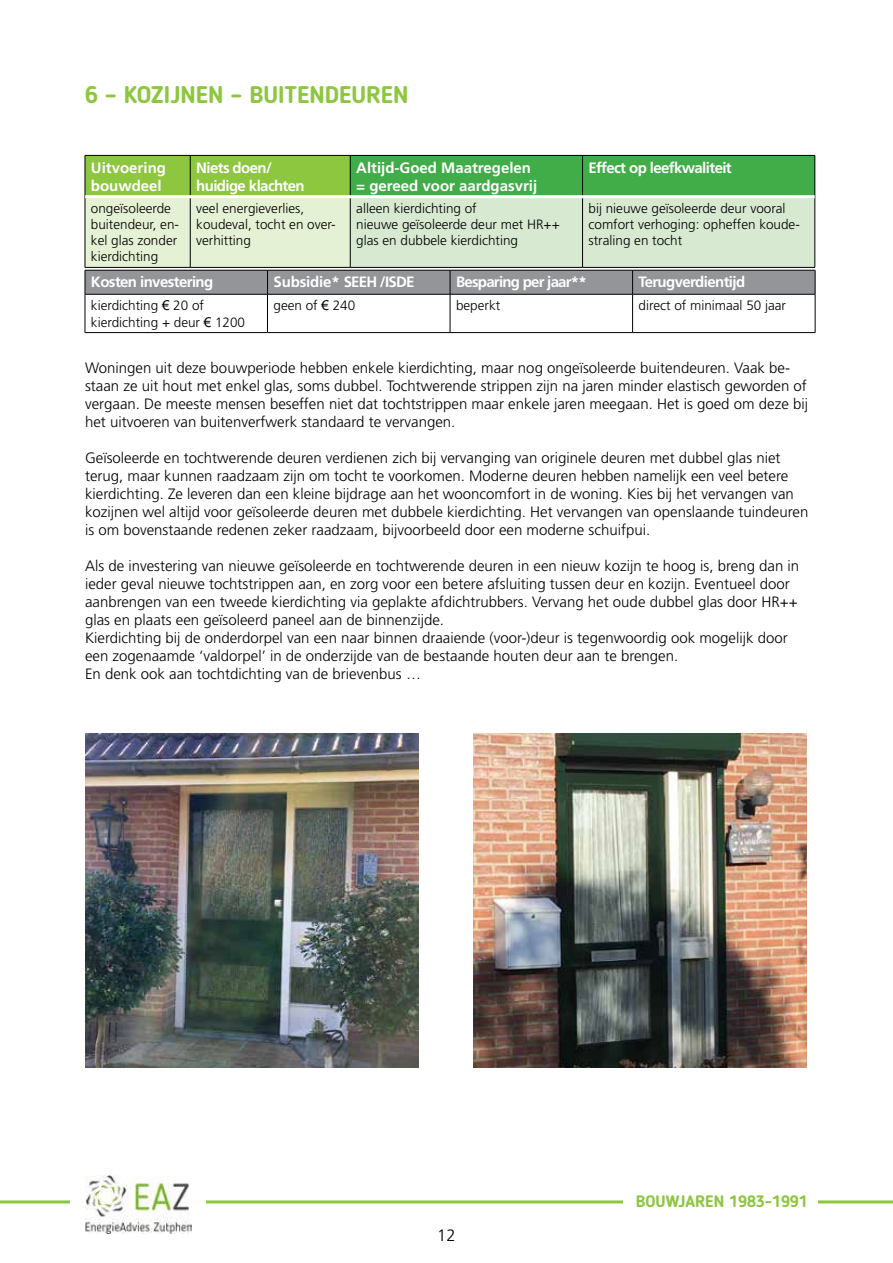
<style>
.page{position:relative;width:893px;height:1263px;background:#fff}
.page>*{position:absolute;margin:0;border:0;box-sizing:border-box;transform-origin:0 0}
.t1{font:700 24px "Blogger Sans";color:#8dc63f}
.t2{font:700 16.5px "Blogger Sans";color:#8dc63f}
.t3{font:300 16.5px "Frutiger";color:#000}
.t4{font:300 15px/18px "Frutiger";color:#000}
.t5{font:700 15px/18px "Frutiger";letter-spacing:-.04em;color:#fff}
.t6{font:700 15px/18px "Frutiger";color:#fff}
.t7{font:700 15px "Frutiger";letter-spacing:-.01em;color:#fff}
.t8{font:300 13.5px/16.2px "Frutiger";color:#000}
.s1{font-family:"Arial";font-weight:400}
</style>
<div class="page">
<hr style="left:0;top:1200px;width:893px;height:3px;background:#8dc63f">
<div style="left:70px;top:1173px;width:135px;height:59px;background:#fff"></div>
<div style="left:623px;top:1187px;width:194px;height:30px;background:#fff"></div>
<img style="left:85px;top:1175px;width:107px;height:59px">
<hr style="left:85px;top:294px;width:182px;height:1px;background:#000">
<hr style="left:85px;top:294px;width:1px;height:38px;background:#000">
<hr style="left:267px;top:294px;width:183px;height:1px;background:#000">
<hr style="left:267px;top:294px;width:1px;height:38px;background:#000">
<hr style="left:450px;top:294px;width:183px;height:1px;background:#000">
<hr style="left:633px;top:294px;width:182px;height:1px;background:#000">
<hr style="left:85px;top:332px;width:182px;height:1px;background:#000">
<hr style="left:267px;top:332px;width:183px;height:1px;background:#000">
<hr style="left:450px;top:332px;width:183px;height:1px;background:#000">
<hr style="left:633px;top:332px;width:182px;height:1px;background:#000">
<hr style="left:450px;top:294px;width:1px;height:38px;background:#000">
<hr style="left:632px;top:294px;width:1px;height:38px;background:#000">
<hr style="left:815px;top:294px;width:1px;height:38px;background:#000">
<svg style="left:85px;top:155px;width:731px;height:139px;background:#a7c89c"></svg>
<img style="left:85px;top:733px;width:333px;height:334px">
<img style="left:473px;top:733px;width:334px;height:334px">
<h1 class="t1" style="left:85px;top:80px;width:325px">6 – KOZIJNEN – BUITENDEUREN</h1>
<p class="t6" style="left:91px;top:159px;width:77px">Uitvoering bouwdeel</p>
<p class="t5" style="left:196px;top:159px;width:110px">Niets doen/ huidige klachten</p>
<p class="t6" style="left:356px;top:159px;width:183px">Altijd-Goed Maatregelen = gereed voor aardgasvrij</p>
<p class="t5" style="left:588px;top:159px;width:145px">Effect op leefkwaliteit</p>
<p class="t8" style="left:91px;top:200px;width:90px">ongeïsoleerde buitendeur, en&shy;kel glas zonder kierdichting</p>
<p class="t8" style="left:196px;top:200px;width:141px">veel energieverlies, koudeval, tocht en over&shy;verhitting</p>
<p class="t8" style="left:356px;top:200px;width:205px">alleen kierdichting of<br>nieuwe geïsoleerde deur met HR++ glas en dubbele kierdichting</p>
<p class="t8" style="left:589px;top:200px;width:213px">bij nieuwe geïsoleerde deur vooral comfort verhoging: opheffen koude&shy;straling en tocht</p>
<p class="t5" style="left:91px;top:273px;width:124px">Kosten investering</p>
<p class="t7" style="left:273px;top:273px;width:142px">Subsidie* SEEH /ISDE</p>
<p class="t5" style="left:456px;top:273px;width:132px">Besparing per jaar**</p>
<p class="t5" style="left:639px;top:273px;width:108px">Terugverdientijd</p>
<p class="t8" style="left:91px;top:298px;width:156px">kierdichting <span class="s1">€</span> 20 of kierdichting + deur <span class="s1">€</span> 1200</p>
<p class="t8" style="left:273px;top:298px;width:83px">geen of <span class="s1">€</span> 240</p>
<p class="t8" style="left:456px;top:298px;width:46px">beperkt</p>
<p class="t8" style="left:639px;top:298px;width:149px">direct of minimaal 50 jaar</p>
<p class="t4" style="left:85px;top:359px;width:724px">Woningen uit deze bouwperiode hebben enkele kierdichting, maar nog ongeïsoleerde buitendeuren. Vaak be&shy;staan ze uit hout met enkel glas, soms dubbel. Tochtwerende strippen zijn na jaren minder elastisch geworden of vergaan. De meeste mensen beseffen niet dat tochtstrippen maar enkele jaren meegaan. Het is goed om deze bij het uitvoeren van buitenverfwerk standaard te vervangen.</p>
<p class="t4" style="left:85px;top:449px;width:725px">Geïsoleerde en tochtwerende deuren verdienen zich bij vervanging van originele deuren met dubbel glas niet terug, maar kunnen raadzaam zijn om tocht te voorkomen. Moderne deuren hebben namelijk een veel betere kierdichting. Ze leveren dan een kleine bijdrage aan het wooncomfort in de woning. Kies bij het vervangen van kozijnen wel altijd voor geïsoleerde deuren met dubbele kierdichting. Het vervangen van openslaande tuindeuren is om bovenstaande redenen zeker raadzaam, bijvoorbeeld door een moderne schuifpui.</p>
<p class="t4" style="left:85px;top:557px;width:716px">Als de investering van nieuwe geïsoleerde en tochtwerende deuren in een nieuw kozijn te hoog is, breng dan in ieder geval nieuwe tochtstrippen aan, en zorg voor een betere afsluiting tussen deur en kozijn. Eventueel door aanbrengen van een tweede kierdichting via geplakte afdichtrubbers. Vervang het oude dubbel glas door HR++ glas en plaats een geïsoleerd paneel aan de binnenzijde.<br>Kierdichting bij de onderdorpel van een naar binnen draaiende (voor-)deur is tegenwoordig ook mogelijk door een zogenaamde ‘valdorpel’ in de onderzijde van de bestaande houten deur aan te brengen.<br>En denk ook aan tochtdichting van de brievenbus …</p>
<p class="t3" style="left:437px;top:1226px;width:20px">12</p>
<p class="t2" style="left:636px;top:1191px;width:174px">BOUWJAREN 1983-1991</p>
</div>
